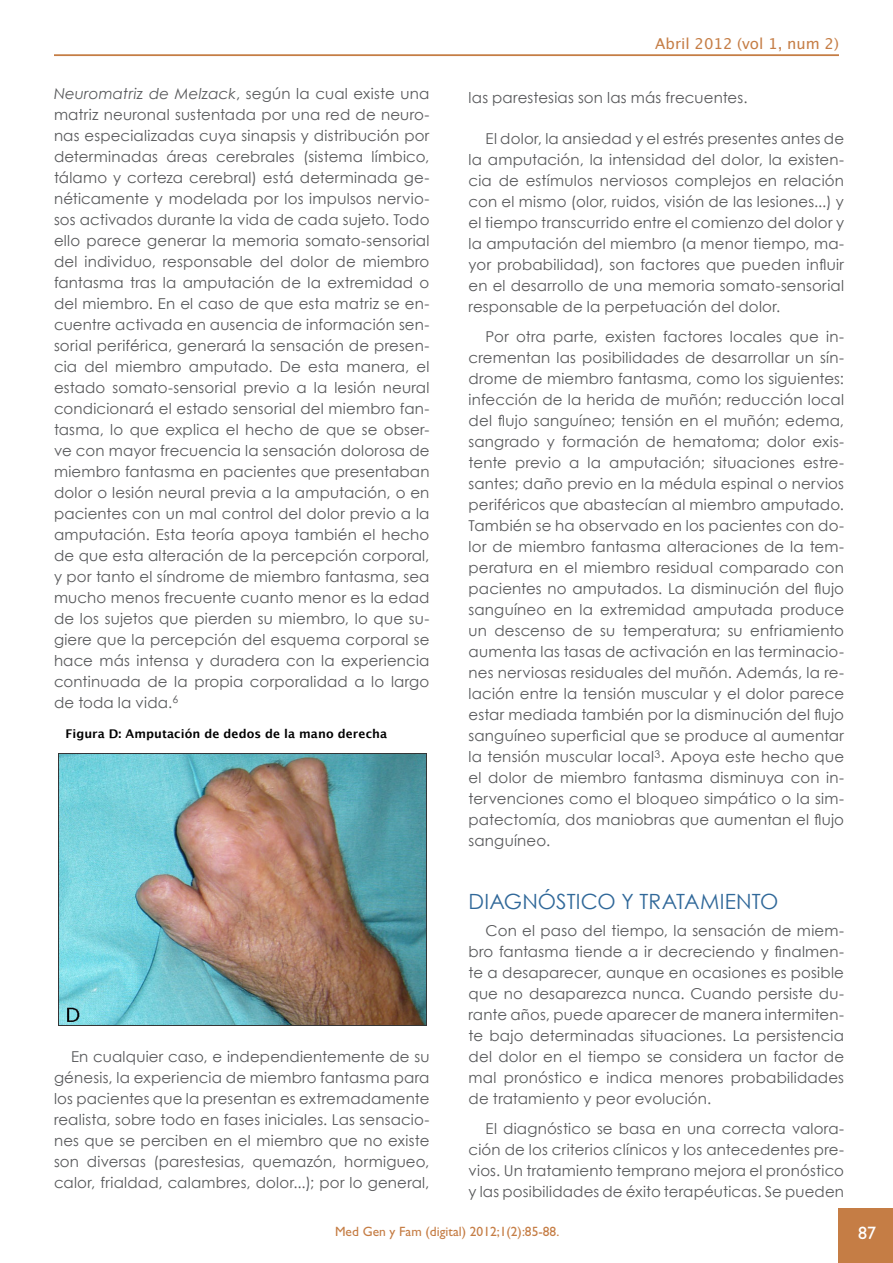
<style>
.page{position:relative;width:893px;height:1263px;background:#fff}
.page>*{position:absolute;margin:0;border:0;box-sizing:border-box;transform-origin:0 0}
.Titulo_1{font:21px "Century Gothic";letter-spacing:.005em;color:#306899}
.t1{font:18px "Gill Sans";color:#fff}
.Parrafo{font:15px/21px "Century Gothic";letter-spacing:.01em;color:#57585a;text-align:justify}
.t2{font:15px "Lucida Grande";color:#c57d45}
.t3{font:13.5px "Gill Sans";color:#c57d45}
.Título_de_imagenes_y{font:700 12px "Lucida Grande";letter-spacing:.01em;color:#000}
.s1{font-style:italic}
</style>
<div class="page">
<div style="left:839px;top:1209px;width:54px;height:54px;background:#c57d45"></div>
<hr style="left:54px;top:55px;width:785px;height:1px;background:#c57d45">
<img style="left:58px;top:754px;width:368px;height:272px">
<p class="Parrafo" style="left:54px;top:82px;width:377px"><span class="s1">Neuromatriz de Melzack</span>, según la cual existe una matriz neuronal sustentada por una red de neuro&shy;nas especializadas cuya sinapsis y distribución por determinadas áreas cerebrales (sistema límbico, tálamo y corteza cerebral) está determinada ge&shy;néticamente y modelada por los impulsos nervio&shy;sos activados durante la vida de cada sujeto. Todo ello parece generar la memoria somato-sensorial del individuo, responsable del dolor de miembro fantasma tras la amputación de la extremidad o del miembro. En el caso de que esta matriz se en&shy;cuentre activada en ausencia de información sen&shy;sorial periférica, generará la sensación de presen&shy;cia del miembro amputado. De esta manera, el estado somato-sensorial previo a la lesión neural condicionará el estado sensorial del miembro fan&shy;tasma, lo que explica el hecho de que se obser&shy;ve con mayor frecuencia la sensación dolorosa de miembro fantasma en pacientes que presentaban dolor o lesión neural previa a la amputación, o en pacientes con un mal control del dolor previo a la amputación. Esta teoría apoya también el hecho de que esta alteración de la percepción corporal, y por tanto el síndrome de miembro fantasma, sea mucho menos frecuente cuanto menor es la edad de los sujetos que pierden su miembro, lo que su&shy;giere que la percepción del esquema corporal se hace más intensa y duradera con la experiencia continuada de la propia corporalidad a lo largo de toda la vida.<sup>6</sup></p>
<p class="Título_de_imagenes_y" style="left:65px;top:724px;width:323px">Figura D: Amputación de dedos de la mano derecha</p>
<p class="Parrafo" style="left:54px;top:1046px;width:377px;text-indent:17px">En cualquier caso, e independientemente de su génesis, la experiencia de miembro fantasma para los pacientes que la presentan es extremadamente realista, sobre todo en fases iniciales. Las sensacio&shy;nes que se perciben en el miembro que no existe son diversas (parestesias, quemazón, hormigueo, calor, frialdad, calambres, dolor...); por lo general,</p>
<p class="t2" style="left:655px;top:35px;width:185px">Abril 2012 (vol 1, num 2)</p>
<p class="Parrafo" style="left:469px;top:87px;width:280px">las parestesias son las más frecuentes.</p>
<p class="Parrafo" style="left:469px;top:128px;width:377px;text-indent:17px">El dolor, la ansiedad y el estrés presentes antes de la amputación, la intensidad del dolor, la existen&shy;cia de estímulos nerviosos complejos en relación con el mismo (olor, ruidos, visión de las lesiones...) y el tiempo transcurrido entre el comienzo del dolor y la amputación del miembro (a menor tiempo, ma&shy;yor probabilidad), son factores que pueden influir en el desarrollo de una memoria somato-sensorial responsable de la perpetuación del dolor.</p>
<p class="Parrafo" style="left:469px;top:326px;width:377px;text-indent:17px">Por otra parte, existen factores locales que in&shy;crementan las posibilidades de desarrollar un sín&shy;drome de miembro fantasma, como los siguientes: infección de la herida de muñón; reducción local del flujo sanguíneo; tensión en el muñón; edema, sangrado y formación de hematoma; dolor exis&shy;tente previo a la amputación; situaciones estre&shy;santes; daño previo en la médula espinal o nervios periféricos que abastecían al miembro amputado.<br>También se ha observado en los pacientes con do&shy;lor de miembro fantasma alteraciones de la tem&shy;peratura en el miembro residual comparado con pacientes no amputados. La disminución del flujo sanguíneo en la extremidad amputada produce un descenso de su temperatura; su enfriamiento aumenta las tasas de activación en las terminacio&shy;nes nerviosas residuales del muñón. Además, la re&shy;lación entre la tensión muscular y el dolor parece estar mediada también por la disminución del flujo sanguíneo superficial que se produce al aumentar la tensión muscular local<sup>3</sup>. Apoya este hecho que el dolor de miembro fantasma disminuya con in&shy;tervenciones como el bloqueo simpático o la sim&shy;patectomía, dos maniobras que aumentan el flujo sanguíneo.</p>
<p class="Titulo_1" style="left:469px;top:886px;width:311px">DIAGNÓSTICO Y TRATAMIENTO</p>
<p class="Parrafo" style="left:469px;top:920px;width:377px;text-indent:17px">Con el paso del tiempo, la sensación de miem&shy;bro fantasma tiende a ir decreciendo y finalmen&shy;te a desaparecer, aunque en ocasiones es posible que no desaparezca nunca. Cuando persiste du&shy;rante años, puede aparecer de manera intermiten&shy;te bajo determinadas situaciones. La persistencia del dolor en el tiempo se considera un factor de mal pronóstico e indica menores probabilidades de tratamiento y peor evolución.</p>
<p class="Parrafo" style="left:469px;top:1118px;width:377px;text-indent:17px">El diagnóstico se basa en una correcta valora&shy;ción de los criterios clínicos y los antecedentes pre&shy;vios. Un tratamiento temprano mejora el pronóstico y las posibilidades de éxito terapéuticas. Se pueden</p>
<p class="t3" style="left:335px;top:1223px;width:226px">Med Gen y Fam (digital) 2012;1(2):85-88.</p>
<p class="t1" style="left:858px;top:1223px;width:19px">87</p>
</div>
